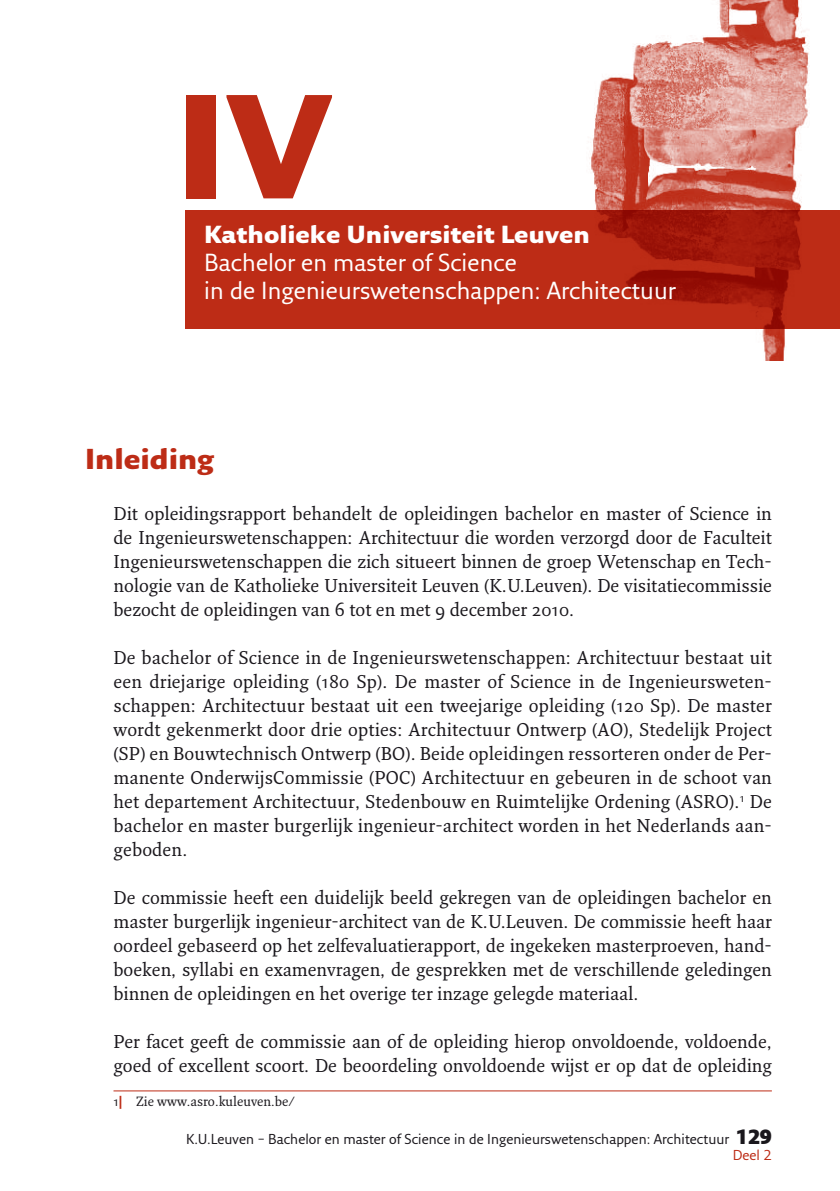
<style>
.page{position:relative;width:840px;height:1191px;background:#fff}
.page>*{position:absolute;margin:0;border:0;box-sizing:border-box;transform-origin:0 0}
.t1{font:900 143.6px "Fresco Sans Std";color:#bd2c16}
.t2{font:900 28px "Fresco Sans Std";color:#bd2c16}
.t3{font:24px/28px "Fresco Sans Std";color:#fff}
.t4{font:900 24px "Fresco Sans Std";color:#fff}
.t5{font:18px/24px "Fresco Plus Std";color:#1a171c;text-align:justify}
.t6{font:14px "Fresco Sans Std";color:#1a171c}
.t7{font:14px "Fresco Sans Std";color:#bd2c16}
.t8{font:13px "Fresco Plus Std";color:#1a171c}
.s1{font-family:"Fresco Sans Std";font-weight:900;color:#bd2c16}
.s2{font-weight:900;font-size:20px}
</style>
<div class="page">
<div style="left:186px;top:210px;width:653px;height:118px;background:#bd2c16"></div>
<img style="left:573px;top:0;width:266px;height:360px">
<hr style="left:113px;top:1090px;width:658px;height:1px;background:#bd2c16">
<h1 class="t1" style="left:175px;top:52px;width:159px">IV</h1>
<h3 class="t4" style="left:204px;top:218px;width:387px">Katholieke Universiteit Leuven</h3>
<h3 class="t3" style="left:204px;top:248px;width:473px">Bachelor en master of Science<br>in de Ingenieurswetenschappen: Architectuur</h3>
<h2 class="t2" style="left:85px;top:441px;width:130px">I nleiding</h2>
<p class="t5" style="left:113px;top:501px;width:659px">Dit opleidingsrapport behandelt de opleidingen bachelor en master of Science in de Ingenieurswetenschappen: Architectuur die worden verzorgd door de Faculteit Ingenieurswetenschappen die zich situeert binnen de groep Wetenschap en Tech&shy;nologie van de Katholieke Universiteit Leuven (K.U.Leuven). De visitatiecommissie bezocht de opleidingen van 6 tot en met 9 december 2010.</p>
<p class="t5" style="left:113px;top:645px;width:659px">De bachelor of Science in de Ingenieurswetenschappen: Architectuur bestaat uit een driejarige opleiding (180 Sp). De master of Science in de Ingenieursweten&shy;schappen: Architectuur bestaat uit een tweejarige opleiding (120 Sp). De master wordt gekenmerkt door drie opties: Architectuur Ontwerp (AO), Stedelijk Project (SP) en Bouwtechnisch Ontwerp (BO). Beide opleidingen ressorteren onder de Per&shy;manente OnderwijsCommissie (POC) Architectuur en gebeuren in de schoot van het departement Architectuur, Stedenbouw en Ruimtelijke Ordening (ASRO).<sup>1</sup> De bachelor en master burgerlijk ingenieur-architect worden in het Nederlands aan&shy;geboden.</p>
<p class="t5" style="left:113px;top:885px;width:659px">De commissie heeft een duidelijk beeld gekregen van de opleidingen bachelor en master burgerlijk ingenieur-architect van de K.U.Leuven. De commissie heeft haar oordeel gebaseerd op het zelfevaluatierapport, de ingekeken masterproeven, hand&shy;boeken, syllabi en examenvragen, de gesprekken met de verschillende geledingen binnen de opleidingen en het overige ter inzage gelegde materiaal.</p>
<p class="t5" style="left:113px;top:1029px;width:659px">Per facet geeft de commissie aan of de opleiding hierop onvoldoende, voldoende, goed of excellent scoort. De beoordeling onvoldoende wijst er op dat de opleiding</p>
<p class="t8" style="left:113px;top:1093px;width:183px">1<span class="s1">|</span> Zie www.asro.kuleuven.be/</p>
<p class="t6" style="left:186px;top:1130px;width:587px">K.U.Leuven – Bachelor en master of Science in de Ingenieurswetenschappen: Architectuur <span class="s2">129</span></p>
<p class="t7" style="left:732px;top:1146px;width:41px">Deel 2</p>
</div>
